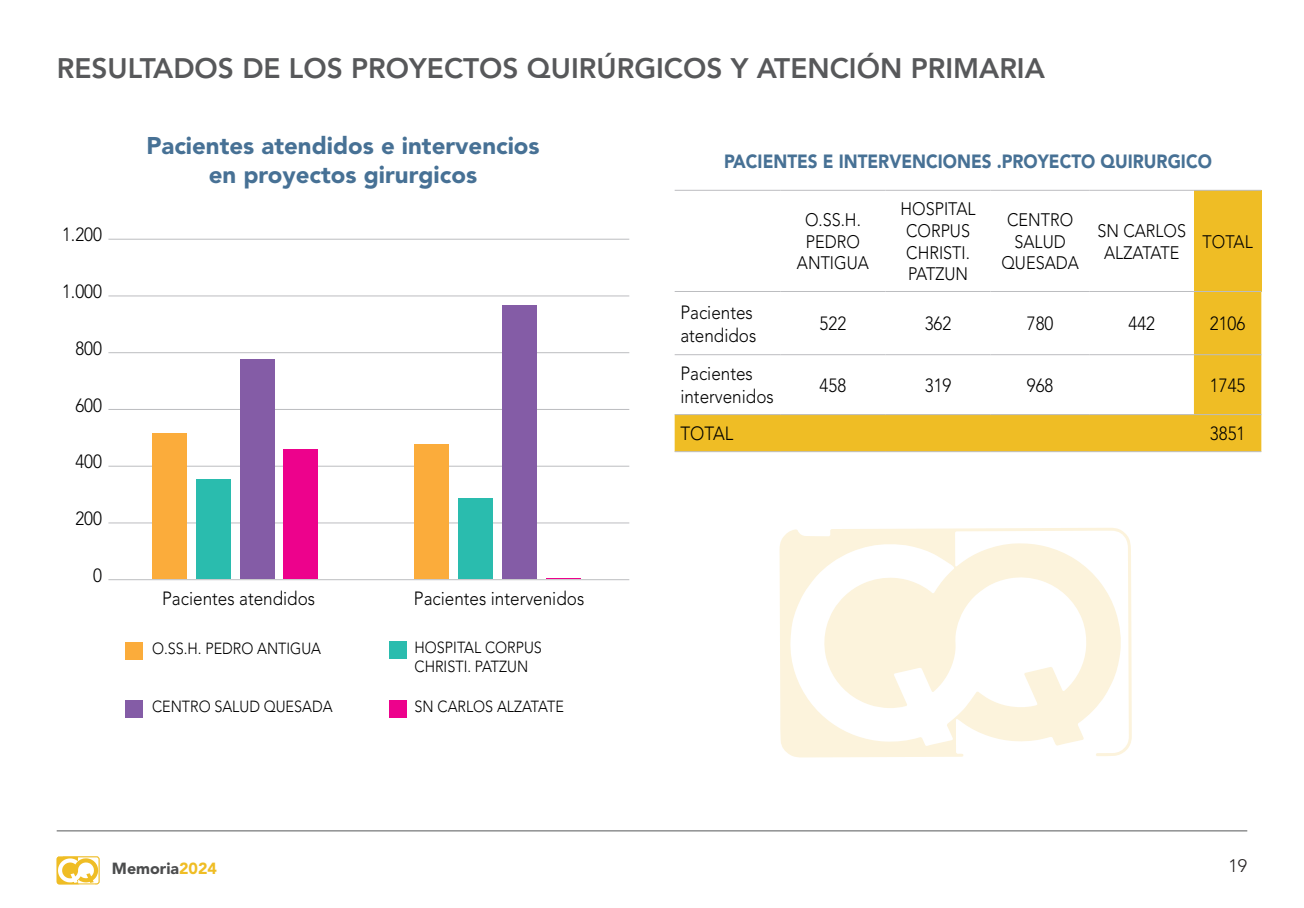
<style>
.page{position:relative;width:1304px;height:908px;background:#fff}
.page>*{position:absolute;margin:0;border:0;box-sizing:border-box;transform-origin:0 0}
.t1{font:800 28px "Avenir LT Std";color:#57585a}
.t2{font:900 24px/29px "Avenir LT Std";color:#477195;text-align:center}
.t3{font:300 19px/22.8px "Avenir LT Std";color:#000001;scale:.9 1}
.t4{font:900 19px "Avenir LT Std";color:#477195;scale:.9 1}
.t5{font:300 18px/21.6px "Avenir LT Std";color:#000001;text-align:center;scale:.9 1}
.t6{font:300 18px "Avenir LT Std";color:#231f20}
.t7{font:300 16px/19.2px "Avenir LT Std";color:#000001;scale:.9 1}
.t8{font:900 16px "Avenir LT Std";color:#4b4c4d}
.s1{color:#efbd25}
</style>
<div class="page">
<svg style="left:57px;top:856px;width:42px;height:27px"></svg>
<hr style="left:57px;top:830px;width:1190px;height:1px;background:#57585a">
<div style="left:1194px;top:190px;width:67px;height:101px;background:#efbd25"></div>
<svg style="left:675px;top:292px;width:586px;height:159px"></svg>
<hr style="left:675px;top:190px;width:105px;height:1px;background:#bcbdc0">
<hr style="left:780px;top:190px;width:106px;height:1px;background:#bcbdc0">
<hr style="left:886px;top:190px;width:105px;height:1px;background:#bcbdc0">
<hr style="left:990px;top:190px;width:100px;height:1px;background:#bcbdc0">
<hr style="left:1090px;top:190px;width:104px;height:1px;background:#bcbdc0">
<hr style="left:1194px;top:190px;width:67px;height:1px;background:#bcbdc0">
<hr style="left:675px;top:291px;width:105px;height:1px;background:#bcbdc0">
<hr style="left:780px;top:291px;width:106px;height:1px;background:#bcbdc0">
<hr style="left:886px;top:291px;width:105px;height:1px;background:#bcbdc0">
<hr style="left:990px;top:291px;width:100px;height:1px;background:#bcbdc0">
<hr style="left:1090px;top:291px;width:104px;height:1px;background:#bcbdc0">
<hr style="left:1194px;top:291px;width:67px;height:1px;background:#bcbdc0">
<hr style="left:675px;top:354px;width:105px;height:1px;background:#bcbdc0">
<hr style="left:780px;top:354px;width:106px;height:1px;background:#bcbdc0">
<hr style="left:886px;top:354px;width:105px;height:1px;background:#bcbdc0">
<hr style="left:990px;top:354px;width:100px;height:1px;background:#bcbdc0">
<hr style="left:1090px;top:354px;width:104px;height:1px;background:#bcbdc0">
<hr style="left:1194px;top:354px;width:67px;height:1px;background:#bcbdc0">
<hr style="left:675px;top:414px;width:105px;height:1px;background:#bcbdc0">
<hr style="left:780px;top:414px;width:106px;height:1px;background:#bcbdc0">
<hr style="left:886px;top:414px;width:105px;height:1px;background:#bcbdc0">
<hr style="left:990px;top:414px;width:100px;height:1px;background:#bcbdc0">
<hr style="left:1090px;top:414px;width:104px;height:1px;background:#bcbdc0">
<hr style="left:1194px;top:414px;width:67px;height:1px;background:#bcbdc0">
<hr style="left:675px;top:451px;width:105px;height:1px;background:#bcbdc0">
<hr style="left:780px;top:451px;width:106px;height:1px;background:#bcbdc0">
<hr style="left:886px;top:451px;width:105px;height:1px;background:#bcbdc0">
<hr style="left:990px;top:451px;width:100px;height:1px;background:#bcbdc0">
<hr style="left:1090px;top:451px;width:104px;height:1px;background:#bcbdc0">
<hr style="left:1194px;top:451px;width:67px;height:1px;background:#bcbdc0">
<hr style="left:108px;top:238px;width:521px;height:1px;background:#bcbdc0">
<hr style="left:108px;top:295px;width:521px;height:1px;background:#bcbdc0">
<hr style="left:108px;top:352px;width:521px;height:1px;background:#bcbdc0">
<hr style="left:108px;top:409px;width:521px;height:1px;background:#bcbdc0">
<hr style="left:108px;top:465px;width:521px;height:1px;background:#bcbdc0">
<hr style="left:108px;top:522px;width:521px;height:1px;background:#bcbdc0">
<hr style="left:108px;top:579px;width:521px;height:1px;background:#bcbdc0">
<div style="left:126px;top:642px;width:17px;height:17px;background:#fbac3b"></div>
<div style="left:126px;top:700px;width:17px;height:17px;background:#845ca6"></div>
<div style="left:389px;top:700px;width:17px;height:17px;background:#ed028c"></div>
<div style="left:389px;top:640px;width:17px;height:17px;background:#2abcae"></div>
<div style="left:153px;top:433px;width:34px;height:145px;background:#fbac3b"></div>
<div style="left:196px;top:479px;width:34px;height:99px;background:#2abcae"></div>
<div style="left:240px;top:359px;width:34px;height:219px;background:#845ca6"></div>
<div style="left:284px;top:449px;width:34px;height:129px;background:#ed028c"></div>
<div style="left:415px;top:443px;width:34px;height:135px;background:#fbac3b"></div>
<div style="left:458px;top:498px;width:34px;height:80px;background:#2abcae"></div>
<div style="left:502px;top:305px;width:34px;height:273px;background:#845ca6"></div>
<svg style="left:780px;top:528px;width:352px;height:229px"></svg>
<h1 class="t1" style="left:57px;top:52px;width:990px">RESULTADOS DE LOS PROYECTOS QUIRÚRGICOS Y ATENCIÓN PRIMARIA</h1>
<p class="t3" style="left:62px;top:223px;width:46px">1.200</p>
<p class="t3" style="left:62px;top:280px;width:46px">1.000</p>
<p class="t3" style="left:75px;top:337px;width:31px">800</p>
<p class="t3" style="left:75px;top:393px;width:31px">600</p>
<p class="t3" style="left:75px;top:450px;width:31px">400</p>
<p class="t3" style="left:75px;top:507px;width:31px">200</p>
<p class="t3" style="left:93px;top:563px;width:11px">0</p>
<p class="t2" style="left:146px;top:131px;width:395px">Pacientes atendidos e intervencios en proyectos girurgicos</p>
<p class="t3" style="left:162px;top:587px;width:171px">Pacientes atendidos</p>
<p class="t3" style="left:414px;top:587px;width:191px">Pacientes intervenidos</p>
<p class="t7" style="left:152px;top:638px;width:189px">O.SS.H. PEDRO ANTIGUA</p>
<p class="t7" style="left:415px;top:638px;width:143px">HOSPITAL CORPUS<br>CHRISTI. PATZUN</p>
<p class="t7" style="left:152px;top:696px;width:202px">CENTRO SALUD QUESADA</p>
<p class="t7" style="left:415px;top:696px;width:167px">SN CARLOS ALZATATE</p>
<p class="t4" style="left:724px;top:149px;width:544px">PACIENTES E INTERVENCIONES .PROYECTO QUIRURGICO</p>
<p class="t5" style="left:797px;top:209px;width:81px">O.SS.H.<br>PEDRO<br>ANTIGUA</p>
<p class="t5" style="left:901px;top:198px;width:85px">HOSPITAL<br>CORPUS<br>CHRISTI.<br>PATZUN</p>
<p class="t5" style="left:1001px;top:209px;width:88px">CENTRO<br>SALUD<br>QUESADA</p>
<p class="t5" style="left:1098px;top:220px;width:100px">SN CARLOS<br>ALZATATE</p>
<p class="t5" style="left:1203px;top:231px;width:57px">TOTAL</p>
<p class="t3" style="left:680px;top:301px;width:86px">Pacientes atendidos</p>
<p class="t3" style="left:820px;top:312px;width:31px">522</p>
<p class="t3" style="left:925px;top:312px;width:31px">362</p>
<p class="t3" style="left:1027px;top:312px;width:31px">780</p>
<p class="t3" style="left:1128px;top:312px;width:31px">442</p>
<p class="t3" style="left:1210px;top:312px;width:41px">2106</p>
<p class="t3" style="left:680px;top:362px;width:105px">Pacientes intervenidos</p>
<p class="t3" style="left:820px;top:374px;width:31px">458</p>
<p class="t3" style="left:925px;top:374px;width:31px">319</p>
<p class="t3" style="left:1027px;top:374px;width:31px">968</p>
<p class="t3" style="left:1210px;top:374px;width:41px">1745</p>
<p class="t3" style="left:680px;top:422px;width:60px">TOTAL</p>
<p class="t3" style="left:1210px;top:422px;width:41px">3851</p>
<p class="t8" style="left:112px;top:858px;width:107px">Memoria<span class="s1">2024</span></p>
<p class="t6" style="left:1229px;top:855px;width:20px">19</p>
</div>
